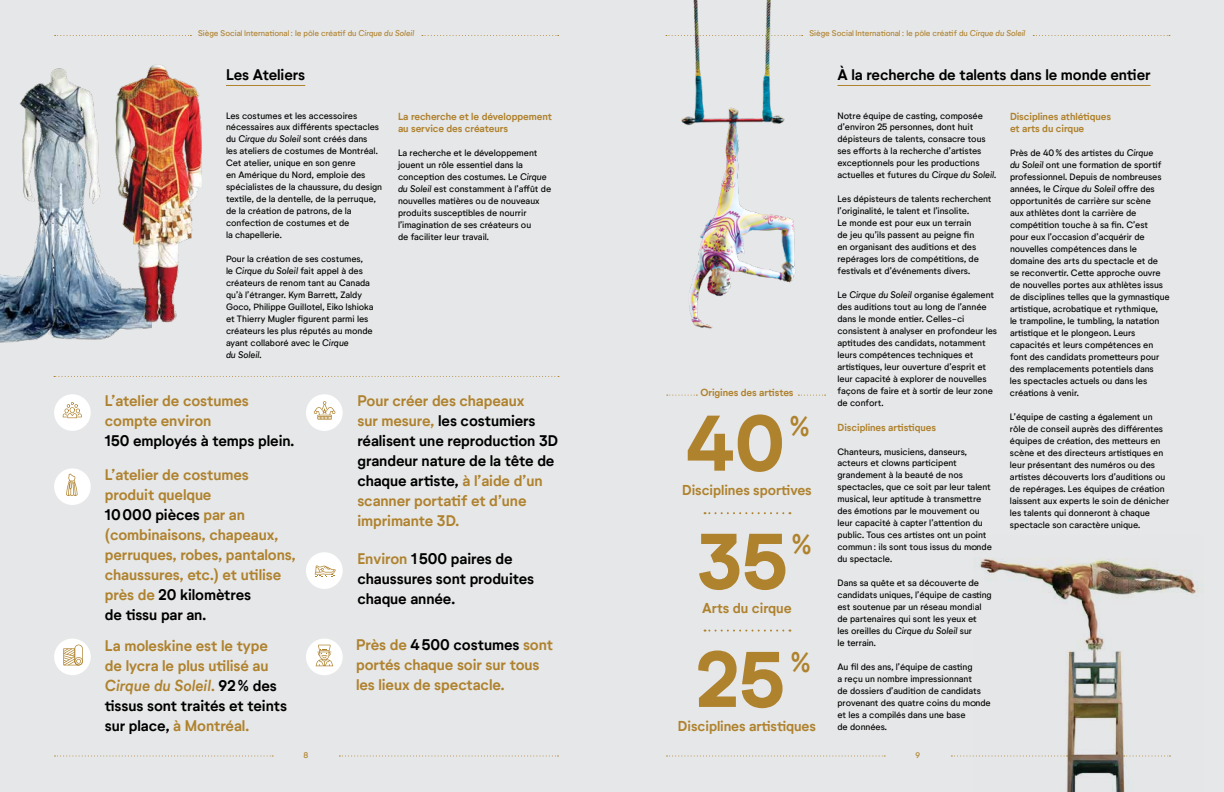
<style>
.page{position:relative;width:1224px;height:792px;background:#fff}
.page>*{position:absolute;margin:0;border:0;box-sizing:border-box;transform-origin:0 0}
.t1{font:700 77.8px "Neutrif Studio";color:#af822e}
.t2{font:600 27px "Neutrif Studio";color:#af822e}
.t3{font:600 15px/20px "Neutrif Studio";letter-spacing:-.01em;color:#af822e}
.t4{font:600 15px/20px "Neutrif Studio";letter-spacing:-.01em;color:#000}
.t5{font:600 14px "Neutrif Studio";letter-spacing:-.01em;color:#af822e}
.t6{font:600 10px/12px "Neutrif Studio";letter-spacing:-.01em;color:#af822e}
.t7{font:9px/12px "Neutrif Studio";letter-spacing:-.005em;color:#000}
.t8{font:8px "Neutrif Studio";letter-spacing:-.005em;color:#af822e}
.s1{font-style:italic}
.s2{color:#000}
.s3{color:#af822e}
</style>
<div class="page">
<div style="left:613px;top:0;width:611px;height:792px;background:#e6e7e8"></div>
<hr style="left:838px;top:85px;width:313px;height:1px;background:#af822e">
<svg style="left:705px;top:512px;width:78px;height:2px"></svg>
<svg style="left:705px;top:630px;width:78px;height:2px"></svg>
<svg style="left:667px;top:395px;width:30px;height:1px"></svg>
<svg style="left:798px;top:395px;width:28px;height:1px"></svg>
<svg style="left:1033px;top:35px;width:137px;height:1px"></svg>
<svg style="left:666px;top:756px;width:219px;height:1px"></svg>
<div style="left:0;top:0;width:613px;height:792px;background:#e6e7e8"></div>
<hr style="left:226px;top:85px;width:79px;height:1px;background:#af822e">
<svg style="left:54px;top:376px;width:505px;height:1px"></svg>
<div style="left:54px;top:394px;width:37px;height:37px;background:#fff;border-radius:50%"></div>
<svg style="left:63px;top:402px;width:19px;height:16px"></svg>
<div style="left:306px;top:394px;width:37px;height:37px;background:#fff;border-radius:50%"></div>
<svg style="left:314px;top:401px;width:21px;height:19px"></svg>
<div style="left:306px;top:552px;width:37px;height:37px;background:#fff;border-radius:50%"></div>
<svg style="left:315px;top:566px;width:21px;height:11px"></svg>
<div style="left:306px;top:639px;width:37px;height:36px;background:#fff;border-radius:50%"></div>
<svg style="left:316px;top:645px;width:17px;height:21px"></svg>
<div style="left:54px;top:468px;width:37px;height:37px;background:#fff;border-radius:50%"></div>
<svg style="left:66px;top:474px;width:12px;height:22px"></svg>
<div style="left:54px;top:639px;width:37px;height:36px;background:#fff;border-radius:50%"></div>
<svg style="left:63px;top:645px;width:20px;height:20px"></svg>
<svg style="left:422px;top:35px;width:137px;height:1px"></svg>
<svg style="left:55px;top:35px;width:136px;height:1px"></svg>
<img style="left:0;top:68px;width:134px;height:275px">
<img style="left:106px;top:65px;width:96px;height:264px">
<img style="left:667px;top:0;width:136px;height:329px">
<svg style="left:54px;top:756px;width:220px;height:1px"></svg>
<svg style="left:339px;top:756px;width:220px;height:1px"></svg>
<img style="left:973px;top:558px;width:224px;height:234px">
<svg style="left:951px;top:756px;width:220px;height:1px"></svg>
<p class="t8" style="left:198px;top:28px;width:217px">Siège Social International: le pôle créatif du <span class="s1">Cirque du Soleil</span></p>
<h3 class="t4" style="left:226px;top:65px;width:81px">Les Ateliers</h3>
<p class="t7" style="left:226px;top:109px;width:158px">Les costumes et les accessoires nécessaires aux différents spectacles du <span class="s1">Cirque du Soleil</span> sont créés dans<br>les ateliers de costumes de Montréal.<br>Cet atelier, unique en son genre<br>en Amérique du Nord, emploie des spécialistes de la chaussure, du design textile, de la dentelle, de la perruque, de la création de patrons, de la confection de costumes et de<br>la chapellerie.</p>
<p class="t7" style="left:226px;top:253px;width:149px">Pour la création de ses costumes,<br>le <span class="s1">Cirque du Soleil</span> fait appel à des créateurs de renom tant au Canada qu’à l’étranger. Kym Barrett, Zaldy<br>Goco, Philippe Guillotel, Eiko Ishioka et Thierry Mugler figurent parmi les créateurs les plus réputés au monde ayant collaboré avec le <span class="s1">Cirque<br>du Soleil</span>.</p>
<p class="t6" style="left:398px;top:111px;width:155px">La recherche et le développement au service des créateurs</p>
<p class="t7" style="left:398px;top:147px;width:155px">La recherche et le développement jouent un rôle essentiel dans la conception des costumes. Le <span class="s1">Cirque du Soleil</span> est constamment à l’affût de nouvelles matières ou de nouveaux produits susceptibles de nourrir l’imagination de ses créateurs ou<br>de faciliter leur travail.</p>
<h3 class="t3" style="left:105px;top:391px;width:145px">L’atelier de costumes compte environ</h3>
<h3 class="t4" style="left:105px;top:431px;width:191px">150 employés à temps plein.</h3>
<h3 class="t3" style="left:105px;top:465px;width:192px">L’atelier de costumes produit quelque<br><span class="s2">10000 pièces</span> par an (combinaisons, chapeaux, perruques, robes, pantalons, chaussures, etc.) et utilise près de <span class="s2">20 kilomètres<br>de tissu par an.</span></h3>
<h3 class="t3" style="left:105px;top:635px;width:184px">La moleskine est le type de lycra le plus utilisé au<br><span class="s1">Cirque du Soleil</span>. <span class="s2">92% des tissus sont traités et teints sur place,</span> à Montréal.</h3>
<p class="t8" style="left:304px;top:750px;width:6px">8</p>
<h3 class="t4" style="left:357px;top:391px;width:202px"><span class="s3">Pour créer des chapeaux<br>sur mesure,</span> les costumiers réalisent une reproduction 3D grandeur nature de la tête de chaque artiste, <span class="s3">à l’aide d’un scanner portatif et d’une imprimante 3D.</span></h3>
<h3 class="t4" style="left:358px;top:549px;width:178px"><span class="s3">Environ</span> 1500 paires de chaussures sont produites chaque année.</h3>
<h3 class="t3" style="left:356px;top:635px;width:199px">Près de <span class="s2">4500 costumes</span> sont portés chaque soir sur tous les lieux de spectacle.</h3>
<p class="t8" style="left:810px;top:28px;width:217px">Siège Social International: le pôle créatif du <span class="s1">Cirque du Soleil</span></p>
<p class="t6" style="left:700px;top:386px;width:95px">Origines des artistes</p>
<h1 class="t1" style="left:686px;top:395px;width:101px">40</h1>
<h2 class="t2" style="left:789px;top:410px;width:23px">%</h2>
<h3 class="t5" style="left:682px;top:482px;width:131px">Disciplines sportives</h3>
<h1 class="t1" style="left:697px;top:513px;width:92px">35</h1>
<h2 class="t2" style="left:791px;top:528px;width:23px">%</h2>
<h3 class="t5" style="left:702px;top:600px;width:91px">Arts du cirque</h3>
<h1 class="t1" style="left:696px;top:631px;width:91px">25</h1>
<h2 class="t2" style="left:790px;top:646px;width:23px">%</h2>
<h3 class="t5" style="left:678px;top:718px;width:140px">Disciplines artistiques</h3>
<h3 class="t4" style="left:838px;top:65px;width:315px">À la recherche de talents dans le monde entier</h3>
<p class="t7" style="left:838px;top:109px;width:160px">Notre équipe de casting, composée d’environ 25 personnes, dont huit dépisteurs de talents, consacre tous ses efforts à la recherche d’artistes exceptionnels pour les productions actuelles et futures du <span class="s1">Cirque du Soleil</span>.</p>
<p class="t7" style="left:838px;top:193px;width:156px">Les dépisteurs de talents recherchent l’originalité, le talent et l’insolite.<br>Le monde est pour eux un terrain<br>de jeu qu’ils passent au peigne fin<br>en organisant des auditions et des repérages lors de compétitions, de festivals et d’événements divers.</p>
<p class="t7" style="left:837px;top:289px;width:161px">Le <span class="s1">Cirque du Soleil</span> organise également des auditions tout au long de l’année dans le monde entier. Celles-ci consistent à analyser en profondeur les aptitudes des candidats, notamment leurs compétences techniques et artistiques, leur ouverture d’esprit et leur capacité à explorer de nouvelles façons de faire et à sortir de leur zone de confort.</p>
<p class="t6" style="left:838px;top:421px;width:100px">Disciplines artistiques</p>
<p class="t7" style="left:838px;top:445px;width:156px">Chanteurs, musiciens, danseurs, acteurs et clowns participent grandement à la beauté de nos spectacles, que ce soit par leur talent musical, leur aptitude à transmettre des émotions par le mouvement ou leur capacité à capter l’attention du public. Tous ces artistes ont un point commun: ils sont tous issus du monde du spectacle.</p>
<p class="t7" style="left:838px;top:577px;width:156px">Dans sa quête et sa découverte de candidats uniques, l’équipe de casting est soutenue par un réseau mondial de partenaires qui sont les yeux et<br>les oreilles du <span class="s1">Cirque du Soleil</span> sur<br>le terrain.</p>
<p class="t7" style="left:838px;top:661px;width:155px">Au fil des ans, l’équipe de casting<br>a reçu un nombre impressionnant<br>de dossiers d’audition de candidats provenant des quatre coins du monde et les a compilés dans une base<br>de données.</p>
<p class="t8" style="left:916px;top:750px;width:6px">9</p>
<p class="t6" style="left:1010px;top:111px;width:103px">Disciplines athlétiques et arts du cirque</p>
<p class="t7" style="left:1010px;top:147px;width:161px">Près de 40% des artistes du <span class="s1">Cirque<br>du Soleil</span> ont une formation de sportif professionnel. Depuis de nombreuses années, le <span class="s1">Cirque du Soleil</span> offre des opportunités de carrière sur scène<br>aux athlètes dont la carrière de compétition touche à sa fin. C’est<br>pour eux l’occasion d’acquérir de nouvelles compétences dans le domaine des arts du spectacle et de se reconvertir. Cette approche ouvre de nouvelles portes aux athlètes issus de disciplines telles que la gymnastique artistique, acrobatique et rythmique,<br>le trampoline, le tumbling, la natation artistique et le plongeon. Leurs capacités et leurs compétences en font des candidats prometteurs pour des remplacements potentiels dans<br>les spectacles actuels ou dans les créations à venir.</p>
<p class="t7" style="left:1010px;top:411px;width:161px">L’équipe de casting a également un rôle de conseil auprès des différentes équipes de création, des metteurs en scène et des directeurs artistiques en leur présentant des numéros ou des artistes découverts lors d’auditions ou de repérages. Les équipes de création laissent aux experts le soin de dénicher les talents qui donneront à chaque spectacle son caractère unique.</p>
</div>
